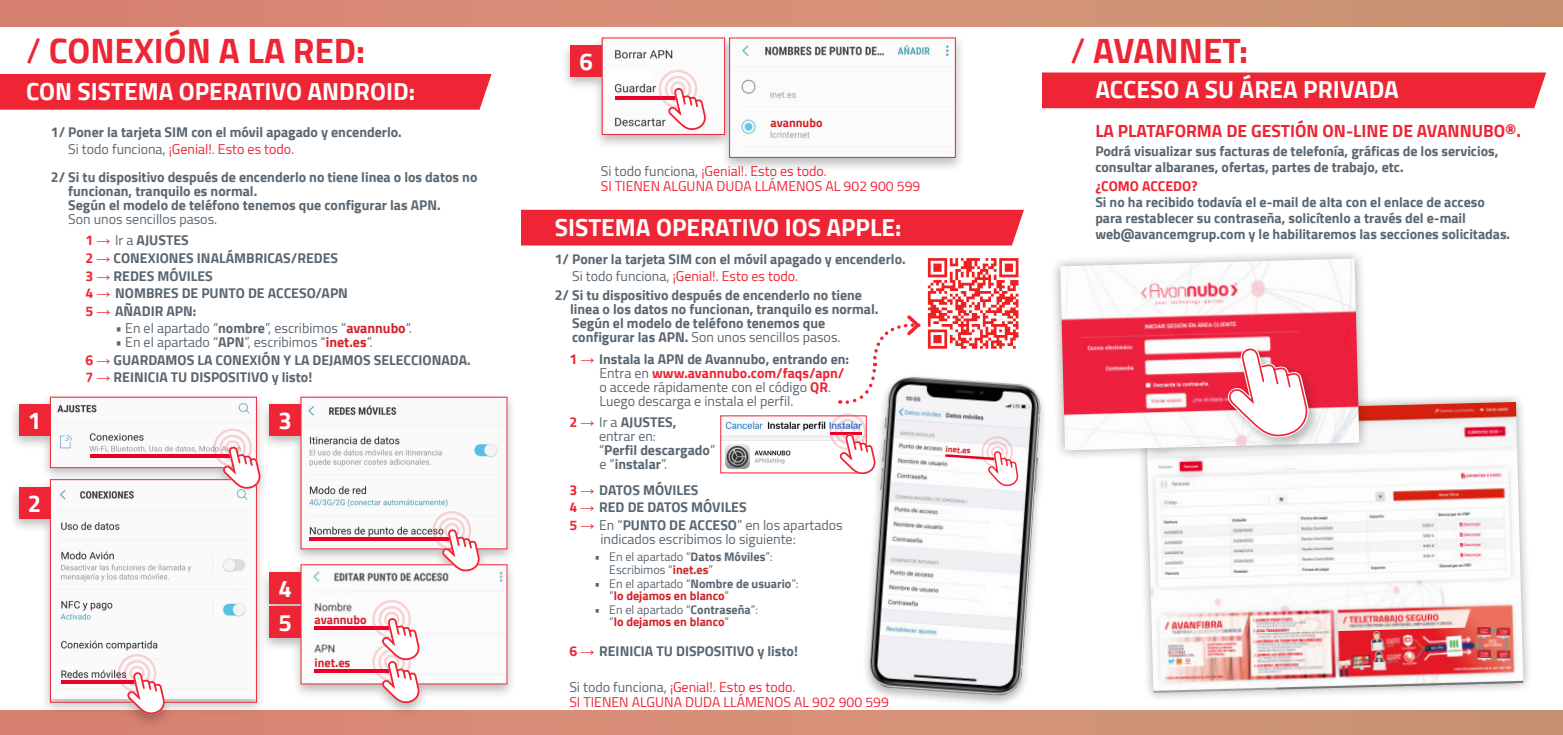
<style>
.page{position:relative;width:1563px;height:735px;background:#fff}
.page>*{position:absolute;margin:0;border:0;box-sizing:border-box;transform-origin:0 0}
.t1{font:700 35px "Cairo";color:#ee2534}
.t2{font:700 24.5px "Cairo";color:#fff}
.t3{font:700 23.8px "Cairo";color:#fff}
.t4{font:700 17.5px "Cairo";color:#ee2534}
.t5{font:700 14px/14px "Cairo";color:#5a6670}
.t6{font:14px "Cairo";color:#5a6670}
.t7{font:14px "Cairo";color:#ee2534}
.t8{font:700 14px "Cairo";color:#ee2534}
.t9{font:12.25px "Cairo";color:#5a6670}
.t10{font:700 12.25px "Cairo";color:#d1232a}
.t11{font:700 8.58px "Cairo";color:#d1232a}
.s1{font-weight:600}
.s2{color:#5a6670}
.s3{color:#ee2534}
.s4{font-family:"Arial";font-weight:900;color:#ee2534}
.s5{font-weight:400}
.s6{font-weight:700}
.s7{font-weight:700;color:#d1232a}
.s8{font-weight:400;color:#5a6670}
.s9{font-weight:700;color:#ee2534}
</style>
<div class="page">
<div style="left:0;top:710px;width:1563px;height:24px;background:linear-gradient(to right,#dc8474,#cb9776)"></div>
<div style="left:0;top:0;width:1563px;height:26px;background:linear-gradient(to right,#dc8474,#cb9776)"></div>
<div style="left:0;top:74px;width:491px;height:36px;background:#ee2534"></div>
<div style="left:9px;top:392px;width:508px;height:336px;background:#231f20;opacity:.3"></div>
<div style="left:269px;top:572px;width:32px;height:31px;background:#ee2534"></div>
<img style="left:303px;top:566px;width:202px;height:116px">
<hr style="left:314px;top:669px;width:82px;height:3px;background:#eb0029">
<hr style="left:314px;top:626px;width:82px;height:3px;background:#eb0029">
<svg style="left:371px;top:596px;width:50px;height:107px"></svg>
<div style="left:269px;top:606px;width:32px;height:31px;background:#ee2534"></div>
<img style="left:52px;top:481px;width:203px;height:217px">
<div style="left:50px;top:479px;width:207px;height:223px;border:1px solid #ee2534"></div>
<div style="left:19px;top:487px;width:31px;height:31px;background:#ee2534"></div>
<hr style="left:61px;top:680px;width:74px;height:3px;background:#eb0029">
<svg style="left:116px;top:650px;width:50px;height:65px"></svg>
<img style="left:303px;top:398px;width:202px;height:149px">
<div style="left:269px;top:404px;width:32px;height:32px;background:#ee2534"></div>
<hr style="left:309px;top:537px;width:141px;height:3px;background:#eb0029">
<svg style="left:431px;top:507px;width:50px;height:65px"></svg>
<img style="left:52px;top:398px;width:203px;height:68px">
<div style="left:50px;top:396px;width:207px;height:72px;border:1px solid #ee2534"></div>
<div style="left:19px;top:404px;width:31px;height:32px;background:#ee2534"></div>
<hr style="left:90px;top:454px;width:141px;height:4px;background:#eb0029">
<svg style="left:212px;top:425px;width:50px;height:64px"></svg>
<div style="left:561px;top:33px;width:404px;height:139px;background:#231f20;opacity:.3"></div>
<div style="left:570px;top:45px;width:32px;height:32px;background:#ee2534"></div>
<img style="left:604px;top:40px;width:119px;height:93px">
<div style="left:602px;top:38px;width:123px;height:97px;border:1px solid #ee2534"></div>
<hr style="left:615px;top:96px;width:61px;height:3px;background:#eb0029">
<svg style="left:657px;top:66px;width:50px;height:65px"></svg>
<img style="left:731px;top:40px;width:223px;height:116px">
<div style="left:729px;top:38px;width:227px;height:120px;border:1px solid #ee2534"></div>
<div style="left:1042px;top:72px;width:504px;height:36px;background:#ee2534"></div>
<div style="left:1136px;top:392px;width:397px;height:310px;background:#231f20;opacity:.4"></div>
<img style="left:1146px;top:402px;width:377px;height:290px">
<div style="left:1049px;top:248px;width:320px;height:213px;background:#231f20;opacity:.4"></div>
<img style="left:1060px;top:258px;width:299px;height:192px">
<div style="left:1224px;top:343px;width:98px;height:107px;background:#231f20;opacity:.3"></div>
<svg style="left:1225px;top:343px;width:86px;height:96px"></svg>
<div style="left:521px;top:210px;width:503px;height:35px;background:#ee2534"></div>
<div style="left:862px;top:373px;width:186px;height:333px;background:#231f20;opacity:.3"></div>
<img style="left:868px;top:376px;width:174px;height:320px">
<svg style="left:983px;top:514px;width:31px;height:36px"></svg>
<svg style="left:978px;top:578px;width:32px;height:35px"></svg>
<img style="left:722px;top:421px;width:106px;height:48px">
<svg style="left:828px;top:258px;width:191px;height:228px"></svg>
<p class="t1" style="left:26px;top:30px;width:341px"><span class="s1">/</span> CONEXIÓN A LA RED:</p>
<p class="t2" style="left:26px;top:77px;width:390px">CON SISTEMA OPERATIVO ANDROID:</p>
<p class="t5" style="left:51px;top:125px;width:352px">1/ Poner la tarjeta SIM con el móvil apagado y encenderlo.</p>
<p class="t7" style="left:68px;top:138px;width:228px"><span class="s2">Si todo funciona,</span> ¡Genial!. Esto es todo.</p>
<p class="t5" style="left:68px;top:170px;width:411px;text-indent:-17px">2/ Si tu dispositivo después de encenderlo no tiene linea o los datos no funcionan, tranquilo es normal.</p>
<p class="t5" style="left:68px;top:198px;width:374px">Según el modelo de teléfono tenemos que configurar las APN.</p>
<p class="t6" style="left:68px;top:208px;width:150px">Son unos sencillos pasos.</p>
<p class="t5" style="left:86px;top:233px;width:105px"><span class="s3">1</span> <span class="s4">→</span> <span class="s5">Ir a</span> AJUSTES</p>
<p class="t5" style="left:86px;top:251px;width:254px"><span class="s3">2</span> <span class="s4">→</span> CONEXIONES INALÁMBRICAS/REDES</p>
<p class="t5" style="left:86px;top:268px;width:129px"><span class="s3">3</span> <span class="s4">→</span> REDES MÓVILES</p>
<p class="t5" style="left:86px;top:286px;width:264px"><span class="s3">4</span> <span class="s4">→</span> NOMBRES DE PUNTO DE ACCESO/APN</p>
<p class="t5" style="left:86px;top:303px;width:112px"><span class="s3">5</span> <span class="s4">→</span> AÑADIR APN:</p>
<p class="t6" style="left:115px;top:316px;width:298px">• En el apartado “<span class="s6">nombre</span>”, escribimos “<span class="s7">avannubo</span>“.</p>
<p class="t6" style="left:115px;top:330px;width:259px">• En el apartado “<span class="s6">APN</span>”, escribimos “<span class="s7">inet.es</span>”.</p>
<p class="t5" style="left:86px;top:352px;width:387px"><span class="s3">6</span> <span class="s4">→</span> GUARDAMOS LA CONEXIÓN Y LA DEJAMOS SELECCIONADA.</p>
<p class="t5" style="left:86px;top:370px;width:228px"><span class="s3">7</span> <span class="s4">→</span> REINICIA TU DISPOSITIVO y listo!</p>
<p class="t3" style="left:28px;top:407px;width:15px">1</p>
<p class="t3" style="left:278px;top:407px;width:15px">3</p>
<p class="t3" style="left:28px;top:489px;width:15px">2</p>
<p class="t3" style="left:278px;top:574px;width:15px">4</p>
<p class="t3" style="left:278px;top:608px;width:15px">5</p>
<p class="t10" style="left:315px;top:612px;width:53px">avannubo</p>
<p class="t10" style="left:315px;top:655px;width:37px">inet.es</p>
<p class="t1" style="left:1070px;top:30px;width:179px"><span class="s1">/</span> AVANNET:</p>
<p class="t2" style="left:1095px;top:75px;width:305px">ACCESO A SU ÁREA PRIVADA</p>
<p class="t4" style="left:1095px;top:120px;width:427px">LA PLATAFORMA DE GESTIÓN ON-LINE DE AVANNUBO®.</p>
<p class="t5" style="left:1095px;top:144px;width:405px">Podrá visualizar sus facturas de telefonía, gráficas de los servicios,</p>
<p class="t5" style="left:1095px;top:160px;width:310px">consultar albaranes, ofertas, partes de trabajo, etc.</p>
<p class="t8" style="left:1095px;top:178px;width:104px">¿COMO ACCEDO?</p>
<p class="t5" style="left:1095px;top:195px;width:391px">Si no ha recibido todavía el e-mail de alta con el enlace de acceso</p>
<p class="t5" style="left:1095px;top:211px;width:372px">para restablecer su contraseña, solicítenlo a través del e-mail</p>
<p class="t3" style="left:579px;top:48px;width:15px">6</p>
<p class="t10" style="left:770px;top:115px;width:53px">avannubo</p>
<p class="t7" style="left:601px;top:159px;width:228px"><span class="s2">Si todo funciona,</span> ¡Genial!. Esto es todo.</p>
<p class="t7" style="left:601px;top:175px;width:321px">SI TIENEN ALGUNA DUDA LLÁMENOS AL 902 900 599</p>
<p class="t2" style="left:555px;top:213px;width:348px">SISTEMA OPERATIVO IOS APPLE:</p>
<p class="t5" style="left:1095px;top:226px;width:416px">web@avancemgrup.com y le habilitaremos las secciones solicitadas.</p>
<p class="t5" style="left:555px;top:252px;width:352px">1/ Poner la tarjeta SIM con el móvil apagado y encenderlo.</p>
<p class="t7" style="left:572px;top:264px;width:228px"><span class="s2">Si todo funciona,</span> ¡Genial!. Esto es todo.</p>
<p class="t5" style="left:555px;top:288px;width:309px">2/ Si tu dispositivo después de encenderlo no tiene</p>
<p class="t5" style="left:570px;top:302px;width:310px">linea o los datos no funcionan, tranquilo es normal.</p>
<p class="t5" style="left:572px;top:316px;width:255px">Según el modelo de teléfono tenemos que</p>
<p class="t6" style="left:572px;top:326px;width:270px"><span class="s6">configurar las APN.</span> Son unos sencillos pasos.</p>
<p class="t5" style="left:569px;top:351px;width:281px"><span class="s3">1</span> <span class="s4">→</span> Instala la APN de Avannubo, entrando en:</p>
<p class="t8" style="left:599px;top:364px;width:246px"><span class="s8">Entra en</span> www.avannubo.com/faqs/apn/</p>
<p class="t6" style="left:599px;top:375px;width:233px">o accede rápidamente con el código <span class="s9">QR</span>.</p>
<p class="t6" style="left:599px;top:389px;width:195px">Luego descarga e instala el perfil.</p>
<p class="t5" style="left:569px;top:414px;width:108px"><span class="s3">2</span> <span class="s4">→</span> <span class="s5">Ir a</span> AJUSTES,</p>
<p class="t6" style="left:599px;top:424px;width:58px">entrar en:</p>
<p class="t5" style="left:599px;top:442px;width:118px"><span class="s5">“</span>Perfil descargado<span class="s5">”</span></p>
<p class="t5" style="left:599px;top:456px;width:69px"><span class="s5">e “</span>instalar<span class="s5">”.</span></p>
<p class="t5" style="left:569px;top:483px;width:130px"><span class="s3">3</span> <span class="s4">→</span> DATOS MÓVILES</p>
<p class="t5" style="left:569px;top:500px;width:179px"><span class="s3">4</span> <span class="s4">→</span> RED DE DATOS MÓVILES</p>
<p class="t6" style="left:569px;top:513px;width:275px"><span class="s9">5</span> <span class="s4">→</span> En “<span class="s6">PUNTO DE ACCESO</span>” en los apartados</p>
<p class="t6" style="left:600px;top:527px;width:197px">indicados escribimos lo siguiente:</p>
<p class="t9" style="left:594px;top:546px;width:180px">• En el apartado “<span class="s6">Datos Móviles</span>”:</p>
<p class="t9" style="left:609px;top:559px;width:105px">Escribimos “<span class="s7">inet.es</span>”</p>
<p class="t9" style="left:594px;top:573px;width:206px">• En el apartado “<span class="s6">Nombre de usuario</span>”:</p>
<p class="t10" style="left:609px;top:588px;width:121px"><span class="s8">“</span>lo dejamos en blanco<span class="s8">”</span></p>
<p class="t9" style="left:594px;top:599px;width:165px">• En el apartado “<span class="s6">Contraseña</span>”:</p>
<p class="t10" style="left:609px;top:614px;width:121px"><span class="s8">“</span>lo dejamos en blanco<span class="s8">”</span></p>
<p class="t5" style="left:569px;top:644px;width:230px"><span class="s3">6</span> <span class="s4">→</span> REINICIA TU DISPOSITIVO y listo!</p>
<p class="t7" style="left:569px;top:674px;width:228px"><span class="s2">Si todo funciona,</span> ¡Genial!. Esto es todo.</p>
<p class="t7" style="left:569px;top:690px;width:321px">SI TIENEN ALGUNA DUDA LLÁMENOS AL 902 900 599</p>
<p class="t11" style="left:946px;top:443px;width:26px;rotate:4deg">inet.es</p>
</div>
